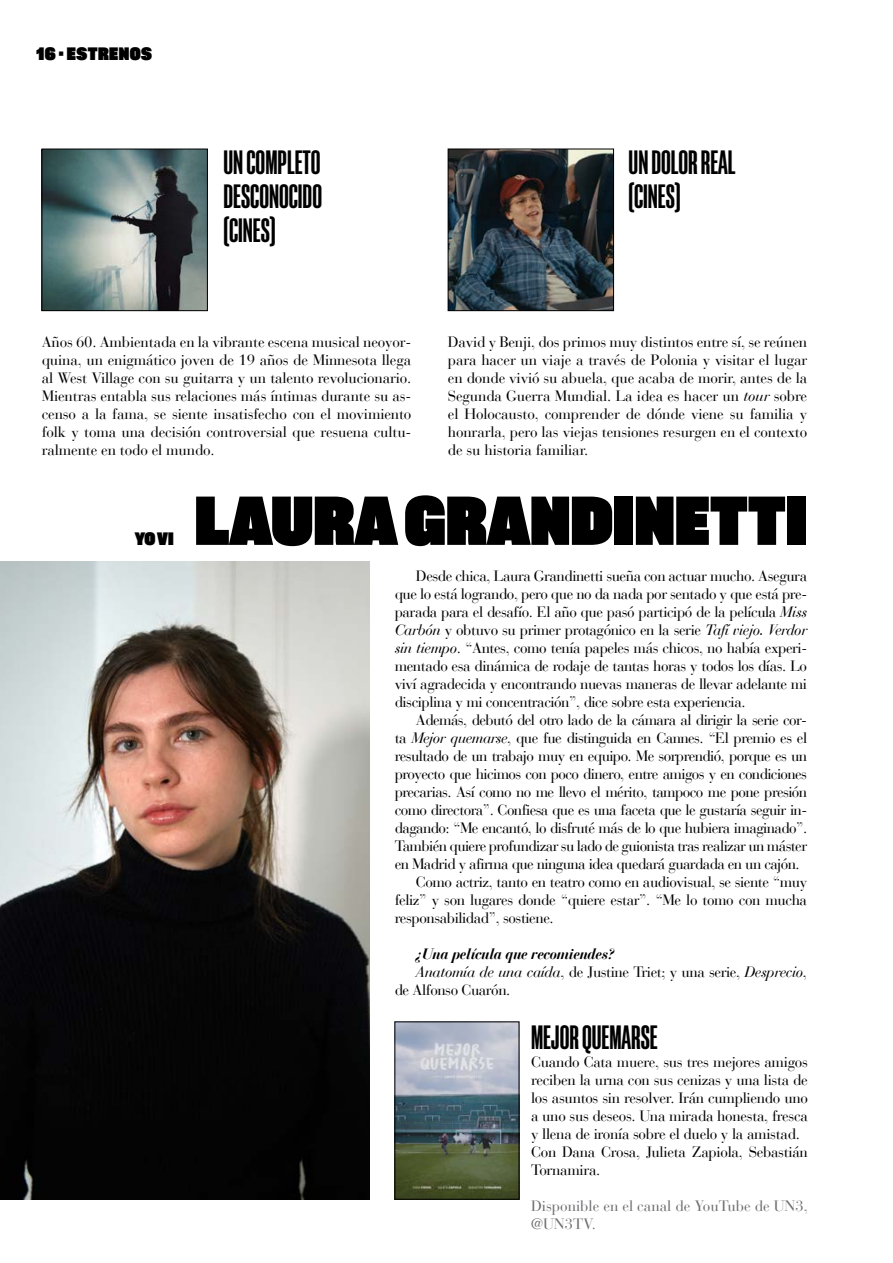
<style>
.page{position:relative;width:893px;height:1263px;background:#fff}
.page>*{position:absolute;margin:0;border:0;box-sizing:border-box;transform-origin:0 0}
.t1{font:69px "Akkordeon Fourteen";color:#000}
.t2{font:33.75px/33.8px "Akkordeon Six";color:#000;text-align:justify}
.t3{font:18px "Akkordeon Fourteen";letter-spacing:.025em;color:#000}
.t4{font:15px/18px "Bauer Bodoni LT";letter-spacing:-.03em;color:#000;text-align:justify}
.t5{font:italic 15px "Bauer Bodoni LT";letter-spacing:-.03em;color:#000}
.t6{font:15px/18px "Bauer Bodoni LT";color:#6d6e71}
.t7{font:italic 700 15px "Bauer Bodoni LT";letter-spacing:-.03em;color:#000}
.s1{font-style:italic}
.s2{font-style:normal}
</style>
<div class="page">
<img style="left:44px;top:151px;width:162px;height:158px">
<div style="left:42px;top:149px;width:166px;height:162px;border:1px solid #000"></div>
<img style="left:450px;top:151px;width:162px;height:158px">
<div style="left:448px;top:149px;width:166px;height:162px;border:1px solid #000"></div>
<img style="left:397px;top:1024px;width:120px;height:173px">
<div style="left:395px;top:1022px;width:124px;height:177px;border:1px solid #000"></div>
<img style="left:0;top:561px;width:370px;height:638px">
<p class="t3" style="left:36px;top:43px;width:117px">16 • ESTRENOS</p>
<h2 class="t2" style="left:224px;top:145px;width:100px">UN COMPLETO DESCONOCIDO (CINES)</h2>
<h2 class="t2" style="left:629px;top:145px;width:108px">UN DOLOR REAL (CINES)</h2>
<p class="t4" style="left:42px;top:333px;width:371px">Años 60. Ambientada en la vibrante escena musical neoyor&shy;quina, un enigmático joven de 19 años de Minnesota llega al West Village con su guitarra y un talento revolucionario.<br>Mientras entabla sus relaciones más íntimas durante su as&shy;censo a la fama, se siente insatisfecho con el movimiento folk y toma una decisión controversial que resuena cultu&shy;ralmente en todo el mundo.</p>
<p class="t4" style="left:448px;top:333px;width:361px">David y Benji, dos primos muy distintos entre sí, se reúnen para hacer un viaje a través de Polonia y visitar el lugar en donde vivió su abuela, que acaba de morir, antes de la Segunda Guerra Mundial. La idea es hacer un <span class="s1">tour</span> sobre el Holocausto, comprender de dónde viene su familia y honrarla, pero las viejas tensiones resurgen en el contexto de su historia familiar.</p>
<p class="t3" style="left:135px;top:528px;width:40px">YO VI</p>
<h1 class="t1" style="left:195px;top:481px;width:614px">LAURA GRANDINETTI</h1>
<p class="t4" style="left:395px;top:567px;width:414px;text-indent:21px">Desde chica, Laura Grandinetti sueña con actuar mucho. Asegura que lo está logrando, pero que no da nada por sentado y que está pre&shy;parada para el desafío. El año que pasó participó de la película <span class="s1">Miss Carbón</span> y obtuvo su primer protagónico en la serie <span class="s1">Tafí viejo. Verdor sin tiempo</span>. “Antes, como tenía papeles más chicos, no había experi&shy;mentado esa dinámica de rodaje de tantas horas y todos los días. Lo viví agradecida y encontrando nuevas maneras de llevar adelante mi disciplina y mi concentración”, dice sobre esta experiencia.</p>
<p class="t4" style="left:416px;top:711px;width:393px">Además, debutó del otro lado de la cámara al dirigir la serie cor-</p>
<p class="t4" style="left:395px;top:729px;width:414px">ta <span class="s1">Mejor quemarse</span>, que fue distinguida en Cannes. “El premio es el</p>
<p class="t4" style="left:395px;top:747px;width:414px">resultado de un trabajo muy en equipo. Me sorprendió, porque es un</p>
<p class="t4" style="left:395px;top:765px;width:414px">proyecto que hicimos con poco dinero, entre amigos y en condiciones</p>
<p class="t4" style="left:395px;top:783px;width:414px">precarias. Así como no me llevo el mérito, tampoco me pone presión</p>
<p class="t4" style="left:395px;top:801px;width:414px">como directora”. Confiesa que es una faceta que le gustaría seguir in-</p>
<p class="t4" style="left:395px;top:819px;width:414px">dagando: “Me encantó, lo disfruté más de lo que hubiera imaginado”.</p>
<p class="t4" style="left:395px;top:837px;width:414px">También quiere profundizar su lado de guionista tras realizar un máster</p>
<p class="t4" style="left:395px;top:855px;width:406px">en Madrid y afirma que ninguna idea quedará guardada en un cajón.</p>
<p class="t4" style="left:416px;top:873px;width:393px">Como actriz, tanto en teatro como en audiovisual, se siente “muy</p>
<p class="t4" style="left:395px;top:891px;width:414px">feliz” y son lugares donde “quiere estar”. “Me lo tomo con mucha</p>
<p class="t4" style="left:395px;top:909px;width:161px">responsabilidad”, sostiene.</p>
<p class="t7" style="left:416px;top:944px;width:200px">¿Una película que recomiendes?</p>
<p class="t5" style="left:416px;top:963px;width:393px">Anatomía de una caída<span class="s2">, de Justine Triet; y una serie,</span> Desprecio<span class="s2">,</span></p>
<p class="t4" style="left:395px;top:981px;width:117px">de Alfonso Cuarón.</p>
<h2 class="t2" style="left:531px;top:1020px;width:128px">MEJOR QUEMARSE</h2>
<p class="t4" style="left:531px;top:1053px;width:278px;text-align:left">Cuando Cata muere, sus tres mejores amigos reciben la urna con sus cenizas y una lista de los asuntos sin resolver. Irán cumpliendo uno a uno sus deseos. Una mirada honesta, fresca y llena de ironía sobre el duelo y la amistad.<br>Con Dana Crosa, Julieta Zapiola, Sebastián Tornamira.</p>
<p class="t6" style="left:531px;top:1197px;width:278px">Disponible en el canal de YouTube de UN3, @UN3TV.</p>
</div>
